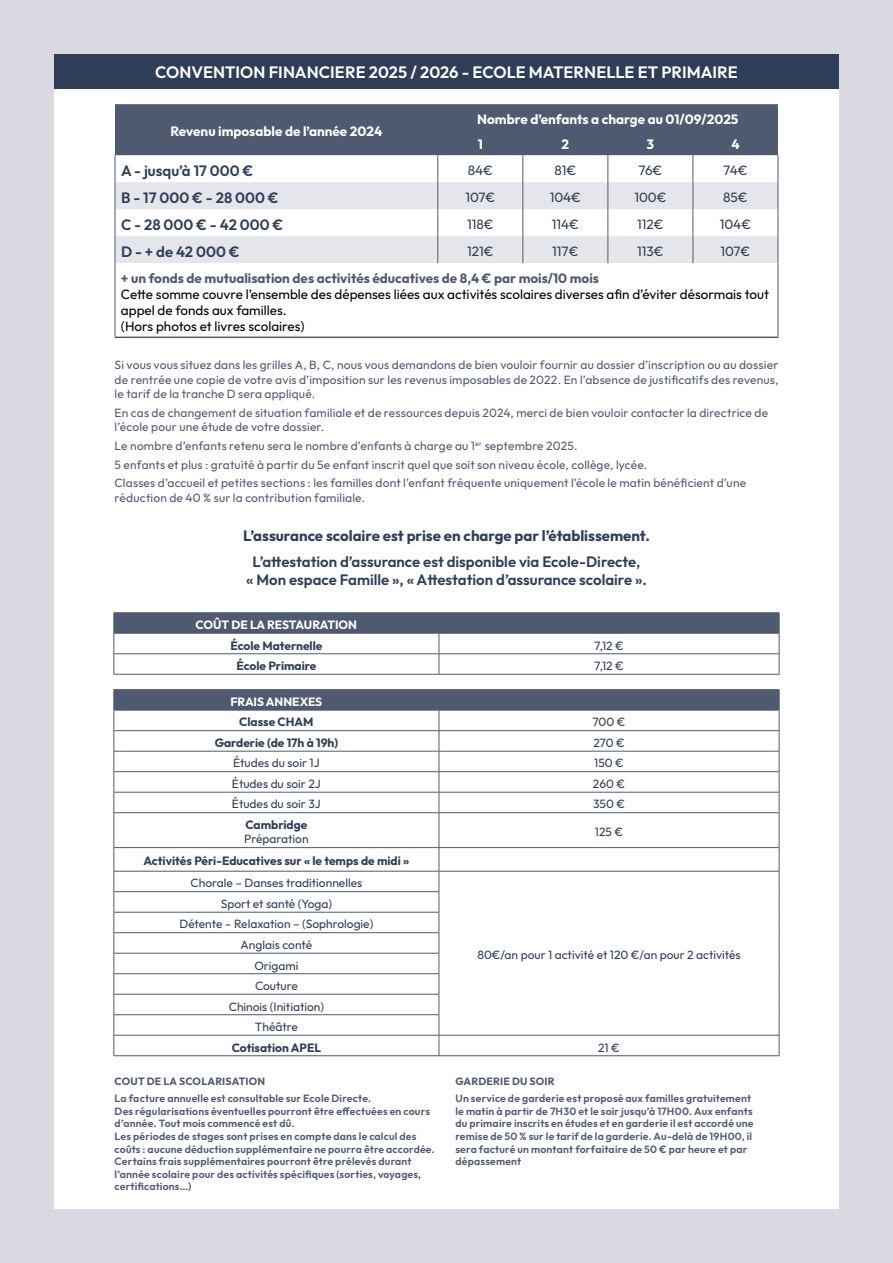
<style>
.page{position:relative;width:893px;height:1263px;background:#d8d9e1}
.page>*{position:absolute;margin:0;border:0;box-sizing:border-box;transform-origin:0 0}
.t1{font:600 16.5px "Outfit";color:#fff}
.t2{font:600 15px/18px "Outfit";color:#2e3e57;text-align:center}
.t3{font:700 15px "Outfit";color:#2e3e57}
.t4{font:13.5px/16.2px "Outfit";color:#000}
.t5{font:700 13.5px/25.5px "Outfit";color:#fff}
.t6{font:700 13.5px "Outfit";color:#4f5a71}
.t7{font:13.5px "Outfit";color:#2e3e57}
.t8{font:12px/14.4px "Outfit";letter-spacing:.015em;color:#4f5a71}
.t9{font:12px/20.5px "Outfit";color:#2e3e57;text-align:center}
.t10{font:700 12px "Outfit";color:#2e3e57}
.t11{font:700 12px "Outfit";letter-spacing:-.01em;color:#fff}
.t12{font:600 10.5px/12.6px "Outfit";letter-spacing:.015em;color:#4f5a71}
.t13{font:700 10.5px "Outfit";letter-spacing:.015em;color:#4f5a71}
</style>
<div class="page">
<div style="left:54px;top:79px;width:785px;height:1130px;background:#fff"></div>
<div style="left:54px;top:54px;width:785px;height:34px;background:#2e3e57"></div>
<svg style="left:115px;top:104px;width:664px;height:159px"></svg>
<hr style="left:115px;top:263px;width:1px;height:74px;background:#4f5a71">
<hr style="left:778px;top:263px;width:1px;height:74px;background:#4f5a71">
<hr style="left:115px;top:337px;width:323px;height:1px;background:#4f5a71">
<hr style="left:438px;top:337px;width:85px;height:1px;background:#4f5a71">
<hr style="left:523px;top:337px;width:85px;height:1px;background:#4f5a71">
<hr style="left:608px;top:337px;width:85px;height:1px;background:#4f5a71">
<hr style="left:693px;top:337px;width:85px;height:1px;background:#4f5a71">
<hr style="left:114px;top:612px;width:325px;height:1px;background:#4f5a71">
<hr style="left:439px;top:612px;width:340px;height:1px;background:#4f5a71">
<svg style="left:114px;top:613px;width:666px;height:61px"></svg>
<hr style="left:114px;top:674px;width:325px;height:1px;background:#4f5a71">
<hr style="left:439px;top:674px;width:340px;height:1px;background:#4f5a71">
<svg style="left:115px;top:813px;width:664px;height:242px"></svg>
<hr style="left:114px;top:689px;width:325px;height:1px;background:#4f5a71">
<hr style="left:439px;top:689px;width:340px;height:1px;background:#4f5a71">
<svg style="left:114px;top:690px;width:666px;height:122px"></svg>
<hr style="left:114px;top:812px;width:325px;height:1px;background:#4f5a71">
<hr style="left:114px;top:813px;width:1px;height:34px;background:#4f5a71">
<hr style="left:439px;top:812px;width:340px;height:1px;background:#4f5a71">
<hr style="left:439px;top:813px;width:1px;height:34px;background:#4f5a71">
<hr style="left:779px;top:813px;width:1px;height:34px;background:#4f5a71">
<hr style="left:114px;top:847px;width:325px;height:1px;background:#4f5a71">
<hr style="left:439px;top:847px;width:340px;height:1px;background:#4f5a71">
<hr style="left:114px;top:871px;width:325px;height:1px;background:#4f5a71">
<hr style="left:439px;top:871px;width:340px;height:1px;background:#4f5a71">
<hr style="left:114px;top:891px;width:325px;height:1px;background:#4f5a71">
<hr style="left:114px;top:912px;width:325px;height:1px;background:#4f5a71">
<hr style="left:114px;top:932px;width:325px;height:1px;background:#4f5a71">
<hr style="left:114px;top:953px;width:325px;height:1px;background:#4f5a71">
<hr style="left:114px;top:973px;width:325px;height:1px;background:#4f5a71">
<hr style="left:114px;top:994px;width:325px;height:1px;background:#4f5a71">
<hr style="left:114px;top:1014px;width:325px;height:1px;background:#4f5a71">
<hr style="left:114px;top:1035px;width:325px;height:1px;background:#4f5a71">
<svg style="left:114px;top:848px;width:1px;height:207px"></svg>
<hr style="left:439px;top:1035px;width:340px;height:1px;background:#4f5a71">
<svg style="left:439px;top:848px;width:1px;height:207px"></svg>
<svg style="left:779px;top:848px;width:1px;height:207px"></svg>
<hr style="left:114px;top:1055px;width:325px;height:1px;background:#4f5a71">
<hr style="left:439px;top:1055px;width:340px;height:1px;background:#4f5a71">
<h1 class="t1" style="left:155px;top:62px;width:584px">CONVENTION FINANCIERE 2025 / 2026 - ECOLE MATERNELLE ET PRIMAIRE</h1>
<p class="t5" style="left:170px;top:119px;width:213px">Revenu imposable de l’année 2024</p>
<p class="t5" style="left:477px;top:106px;width:263px">Nombre d’enfants a charge au 01/09/2025<br>1</p>
<p class="t5" style="left:562px;top:131px;width:9px">2</p>
<p class="t5" style="left:647px;top:131px;width:9px">3</p>
<p class="t5" style="left:731px;top:131px;width:10px">4</p>
<p class="t2" style="left:121px;top:161px;width:134px">A - jusqu’à 17 000 €</p>
<p class="t7" style="left:468px;top:162px;width:27px">84€</p>
<p class="t7" style="left:555px;top:162px;width:23px">81€</p>
<p class="t7" style="left:638px;top:162px;width:26px">76€</p>
<p class="t7" style="left:723px;top:162px;width:26px">74€</p>
<p class="t2" style="left:121px;top:188px;width:159px">B - 17 000 € - 28 000 €</p>
<p class="t7" style="left:465px;top:189px;width:31px">107€</p>
<p class="t7" style="left:550px;top:189px;width:33px">104€</p>
<p class="t7" style="left:634px;top:189px;width:34px">100€</p>
<p class="t7" style="left:723px;top:189px;width:26px">85€</p>
<p class="t2" style="left:121px;top:215px;width:164px">C - 28 000 € - 42 000 €</p>
<p class="t7" style="left:467px;top:216px;width:28px">118€</p>
<p class="t7" style="left:552px;top:216px;width:29px">114€</p>
<p class="t7" style="left:637px;top:216px;width:28px">112€</p>
<p class="t7" style="left:720px;top:216px;width:33px">104€</p>
<p class="t2" style="left:121px;top:242px;width:120px">D - + de 42 000 €</p>
<p class="t7" style="left:467px;top:243px;width:28px">121€</p>
<p class="t7" style="left:552px;top:243px;width:28px">117€</p>
<p class="t7" style="left:637px;top:243px;width:28px">113€</p>
<p class="t7" style="left:720px;top:243px;width:31px">107€</p>
<p class="t6" style="left:121px;top:269px;width:480px">+ un fonds de mutualisation des activités éducatives de 8,4 € par mois/10 mois</p>
<p class="t4" style="left:121px;top:286px;width:650px">Cette somme couvre l’ensemble des dépenses liées aux activités scolaires diverses afin d’éviter désormais tout appel de fonds aux familles.<br>(Hors photos et livres scolaires)</p>
<p class="t8" style="left:115px;top:358px;width:665px;text-align:justify">Si vous vous situez dans les grilles A, B, C, nous vous demandons de bien vouloir fournir au dossier d’inscription ou au dossier de rentrée une copie de votre avis d’imposition sur les revenus imposables de 2022. En l’absence de justificatifs des revenus, le tarif de la tranche D sera appliqué.</p>
<p class="t8" style="left:115px;top:405px;width:655px">En cas de changement de situation familiale et de ressources depuis 2024, merci de bien vouloir contacter la directrice de l’école pour une étude de votre dossier.</p>
<p class="t8" style="left:115px;top:436px;width:633px;line-height:18.6px">Le nombre d’enfants retenu sera le nombre d’enfants à charge au 1<sup>er</sup> septembre 2025.<br>5 enfants et plus : gratuité à partir du 5e enfant inscrit quel que soit son niveau école, collège, lycée.<br>Classes d’accueil et petites sections : les familles dont l’enfant fréquente uniquement l’école le matin bénéficient d’une</p>
<p class="t8" style="left:115px;top:490px;width:252px">réduction de 40 % sur la contribution familiale.</p>
<p class="t3" style="left:243px;top:526px;width:408px">L’assurance scolaire est prise en charge par l’établissement.</p>
<p class="t2" style="left:246px;top:553px;width:402px">L’attestation d’assurance est disponible via Ecole-Directe,<br>« Mon espace Famille », « Attestation d’assurance scolaire ».</p>
<p class="t11" style="left:196px;top:617px;width:163px">COÛT DE LA RESTAURATION</p>
<p class="t10" style="left:230px;top:638px;width:94px">École Maternelle</p>
<p class="t9" style="left:594px;top:635px;width:31px">7,12 €</p>
<p class="t10" style="left:236px;top:658px;width:82px">École Primaire</p>
<p class="t9" style="left:594px;top:655px;width:31px">7,12 €</p>
<p class="t11" style="left:231px;top:694px;width:93px">FRAIS ANNEXES</p>
<p class="t10" style="left:239px;top:715px;width:76px">Classe CHAM</p>
<p class="t9" style="left:592px;top:712px;width:35px">700 €</p>
<p class="t10" style="left:215px;top:735px;width:125px">Garderie (de 17h à 19h)</p>
<p class="t9" style="left:593px;top:732px;width:33px">270 €</p>
<p class="t9" style="left:233px;top:753px;width:88px">Études du soir 1J</p>
<p class="t9" style="left:594px;top:753px;width:31px">150 €</p>
<p class="t9" style="left:232px;top:773px;width:90px">Études du soir 2J</p>
<p class="t9" style="left:593px;top:773px;width:34px">260 €</p>
<p class="t9" style="left:232px;top:794px;width:90px">Études du soir 3J</p>
<p class="t9" style="left:593px;top:794px;width:34px">350 €</p>
<p class="t10" style="left:245px;top:817px;width:63px">Cambridge</p>
<p class="t9" style="left:244px;top:828px;width:66px">Préparation</p>
<p class="t9" style="left:595px;top:821px;width:30px">125 €</p>
<p class="t10" style="left:144px;top:854px;width:267px">Activités Péri-Educatives sur « le temps de midi »</p>
<p class="t9" style="left:191px;top:873px;width:173px">Chorale – Danses traditionnelles</p>
<p class="t9" style="left:179px;top:893px;width:195px">Sport et santé (Yoga)<br>Détente – Relaxation – (Sophrologie)<br>Anglais conté<br>Origami<br>Couture<br>Chinois (Initiation)<br>Théâtre</p>
<p class="t10" style="left:232px;top:1040px;width:91px">Cotisation APEL</p>
<p class="t9" style="left:598px;top:1037px;width:23px">21 €</p>
<p class="t13" style="left:115px;top:1075px;width:152px">COUT DE LA SCOLARISATION</p>
<p class="t12" style="left:115px;top:1092px;width:322px">La facture annuelle est consultable sur Ecole Directe.<br>Des régularisations éventuelles pourront être effectuées en cours d’année. Tout mois commencé est dû.<br>Les périodes de stages sont prises en compte dans le calcul des coûts : aucune déduction supplémentaire ne pourra être accordée.<br>Certains frais supplémentaires pourront être prélevés durant l’année scolaire pour des activités spécifiques (sorties, voyages, certifications…)</p>
<p class="t9" style="left:477px;top:944px;width:265px">80€/an pour 1 activité et 120 €/an pour 2 activités</p>
<p class="t13" style="left:455px;top:1075px;width:101px">GARDERIE DU SOIR</p>
<p class="t12" style="left:455px;top:1092px;width:300px">Un service de garderie est proposé aux familles gratuitement le matin à partir de 7H30 et le soir jusqu’à 17H00. Aux enfants du primaire inscrits en études et en garderie il est accordé une remise de 50 % sur le tarif de la garderie. Au-delà de 19H00, il sera facturé un montant forfaitaire de 50 € par heure et par dépassement</p>
</div>
